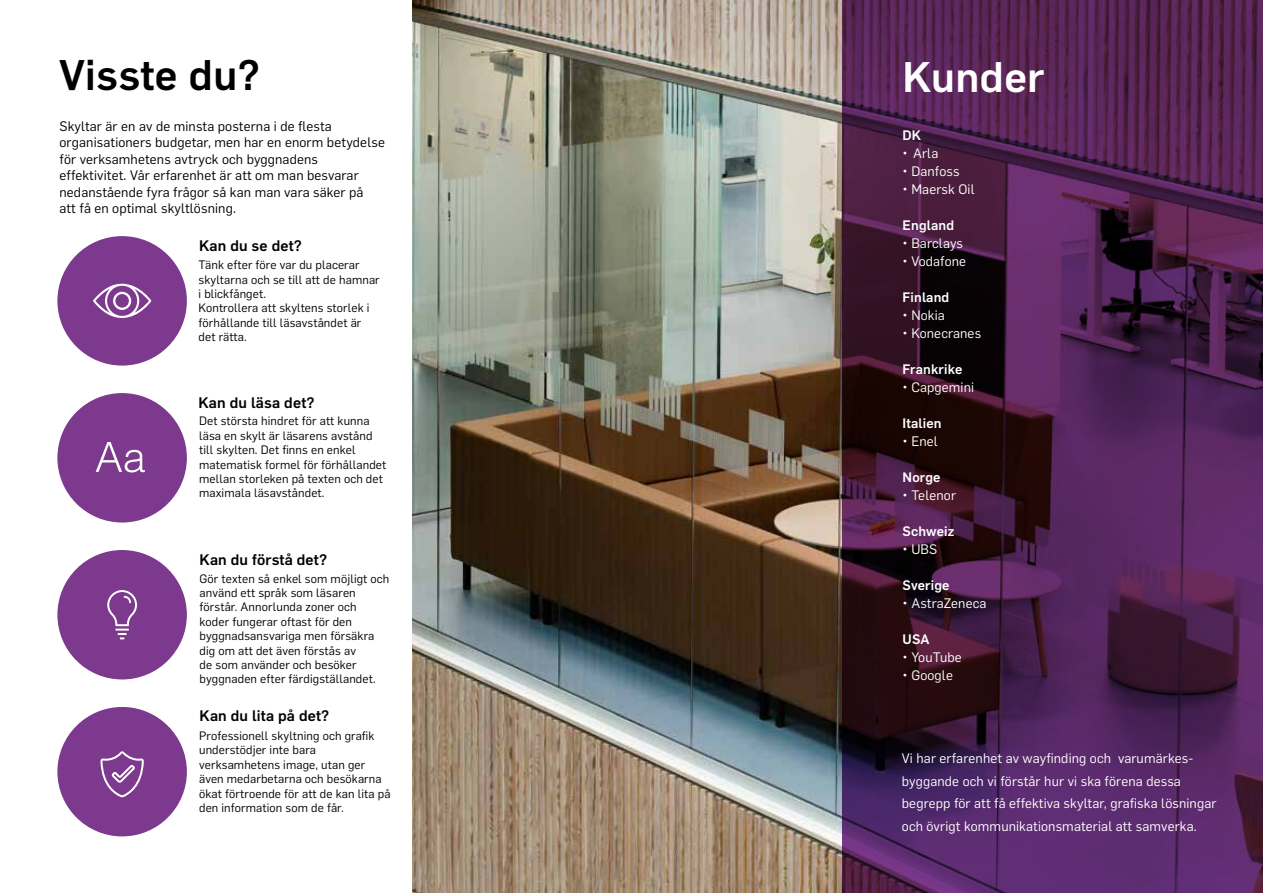
<style>
.page{position:relative;width:1263px;height:893px;background:#fff}
.page>*{position:absolute;margin:0;border:0;box-sizing:border-box;transform-origin:0 0}
.t1{font:500 42px "Flama";letter-spacing:.01em;color:#000}
.t2{font:500 42px "Flama";letter-spacing:.01em;color:#fff}
.t3{font:500 15px "Flama";letter-spacing:.01em;color:#000}
.t4{font:13.5px/22.5px "Flama";letter-spacing:.01em;color:#fff}
.t5{font:13.5px/16.5px "Flama";letter-spacing:.01em;color:#000}
.t6{font:500 13.5px "Flama";letter-spacing:.01em;color:#fff}
.t7{font:12px/14.4px "Flama";letter-spacing:.01em;color:#000}
</style>
<div class="page">
<img style="left:412px;top:0;width:430px;height:893px">
<svg style="left:842px;top:0;width:421px;height:893px;background:#491f49"></svg>
<div style="left:57px;top:236px;width:130px;height:130px;background:#7c398e;border-radius:50%"></div>
<div style="left:57px;top:393px;width:130px;height:129px;background:#7c398e;border-radius:50%"></div>
<div style="left:57px;top:550px;width:130px;height:129px;background:#7c398e;border-radius:50%"></div>
<div style="left:57px;top:707px;width:130px;height:129px;background:#7c398e;border-radius:50%"></div>
<svg style="left:100px;top:751px;width:44px;height:46px"></svg>
<svg style="left:96px;top:442px;width:49px;height:30px"></svg>
<svg style="left:107px;top:590px;width:30px;height:49px"></svg>
<svg style="left:93px;top:284px;width:58px;height:34px"></svg>
<h1 class="t1" style="left:60px;top:44px;width:202px">Visste du?</h1>
<p class="t5" style="left:60px;top:117px;width:327px">Skyltar är en av de minsta posterna i de flesta organisationers budgetar, men har en enorm betydelse för verksamhetens avtryck och byggnadens effektivitet. Vår erfarenhet är att om man besvarar nedanstående fyra frågor så kan man vara säker på<br>att få en optimal skyltlösning.</p>
<p class="t3" style="left:199px;top:235px;width:104px">Kan du se det?</p>
<p class="t7" style="left:199px;top:257px;width:183px">Tänk efter före var du placerar skyltarna och se till att de hamnar i blickfånget.<br>Kontrollera att skyltens storlek i förhållande till läsavståndet är det rätta.</p>
<p class="t3" style="left:199px;top:391px;width:117px">Kan du läsa det?</p>
<p class="t7" style="left:199px;top:413px;width:189px">Det största hindret för att kunna läsa en skylt är läsarens avstånd till skylten. Det finns en enkel matematisk formel för förhållandet mellan storleken på texten och det maximala läsavståndet.</p>
<p class="t3" style="left:200px;top:548px;width:129px">Kan du förstå det?</p>
<p class="t7" style="left:200px;top:570px;width:191px">Gör texten så enkel som möjligt och använd ett språk som läsaren förstår. Annorlunda zoner och koder fungerar oftast för den byggnadsansvariga men försäkra dig om att det även förstås av<br>de som använder och besöker byggnaden efter färdigställandet.</p>
<p class="t3" style="left:200px;top:705px;width:131px">Kan du lita på det?</p>
<p class="t7" style="left:199px;top:728px;width:193px">Professionell skyltning och grafik understödjer inte bara verksamhetens image, utan ger även medarbetarna och besökarna ökat förtroende för att de kan lita på den information som de får.</p>
<h1 class="t2" style="left:902px;top:46px;width:144px">Kunder</h1>
<p class="t6" style="left:902px;top:126px;width:20px">DK</p>
<p class="t4" style="left:902px;top:141px;width:37px">• Arla</p>
<p class="t4" style="left:902px;top:159px;width:58px">• Danfoss</p>
<p class="t4" style="left:902px;top:177px;width:74px">• Maersk Oil</p>
<p class="t6" style="left:902px;top:215px;width:53px">England</p>
<p class="t4" style="left:902px;top:231px;width:62px">• Barclays</p>
<p class="t4" style="left:902px;top:249px;width:65px">• Vodafone</p>
<p class="t6" style="left:902px;top:287px;width:48px">Finland</p>
<p class="t4" style="left:902px;top:303px;width:44px">• Nokia</p>
<p class="t4" style="left:902px;top:321px;width:80px">• Konecranes</p>
<p class="t6" style="left:902px;top:359px;width:61px">Frankrike</p>
<p class="t4" style="left:902px;top:375px;width:73px">• Capgemini</p>
<p class="t6" style="left:902px;top:413px;width:40px">Italien</p>
<p class="t4" style="left:902px;top:429px;width:37px">• Enel</p>
<p class="t6" style="left:902px;top:467px;width:40px">Norge</p>
<p class="t4" style="left:902px;top:483px;width:55px">• Telenor</p>
<p class="t6" style="left:902px;top:521px;width:53px">Schweiz</p>
<p class="t4" style="left:902px;top:537px;width:36px">• UBS</p>
<p class="t6" style="left:902px;top:575px;width:48px">Sverige</p>
<p class="t4" style="left:902px;top:591px;width:85px">• AstraZeneca</p>
<p class="t6" style="left:902px;top:629px;width:28px">USA</p>
<p class="t4" style="left:902px;top:645px;width:61px">• YouTube</p>
<p class="t4" style="left:902px;top:663px;width:52px">• Google</p>
<p class="t4" style="left:902px;top:746px;width:316px">Vi har erfarenhet av wayfinding och varumärkes&shy;byggande och vi förstår hur vi ska förena dessa begrepp för att få effektiva skyltar, grafiska lösningar och övrigt kommunikationsmaterial att samverka.</p>
</div>
